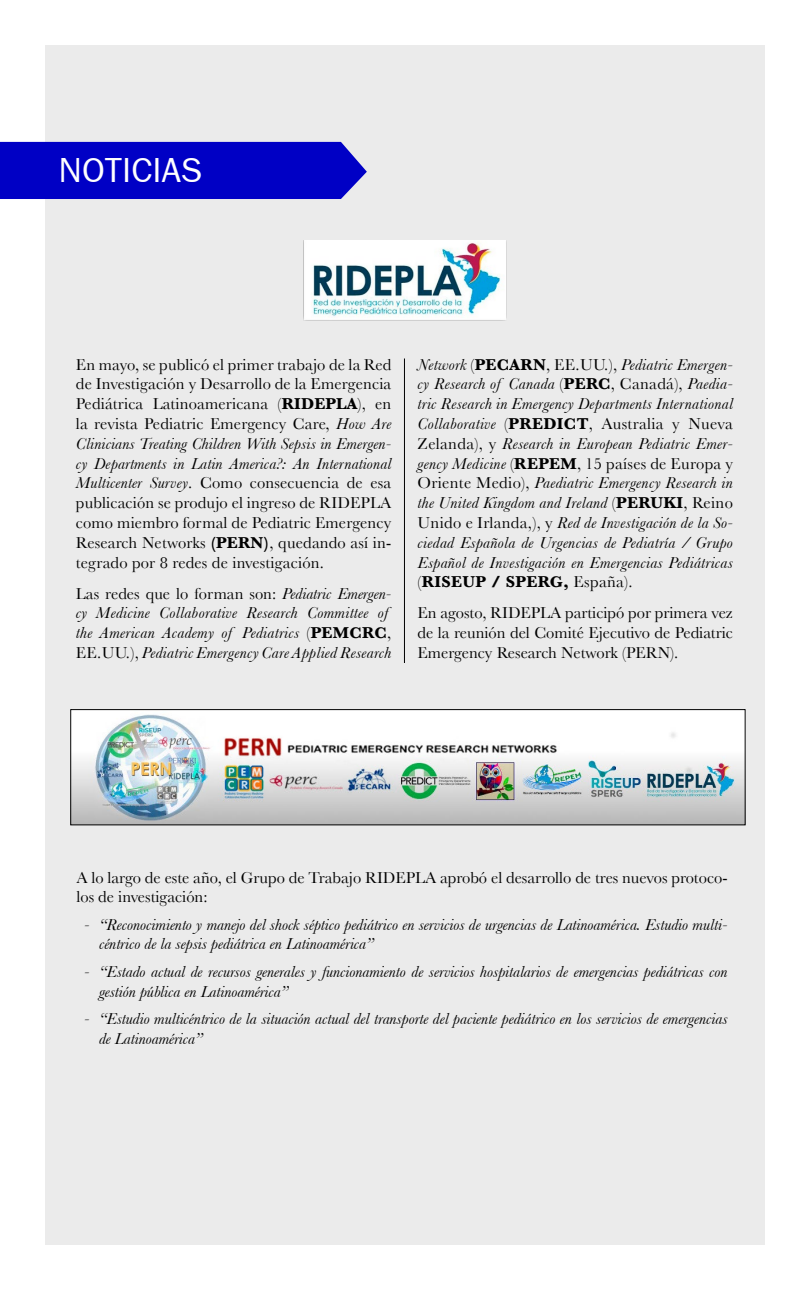
<style>
.page{position:relative;width:810px;height:1290px;background:#fff}
.page>*{position:absolute;margin:0;border:0;box-sizing:border-box;transform-origin:0 0}
.t1{font:34.88px "Franklin Gothic Book C";color:#fff}
.t2{font:italic 16.5px/19.8px "Baskerville";color:#000}
.t3{font:16.5px/19.8px "Baskerville";color:#000;text-align:justify}
.t4{font:italic 16.5px/19.8px "Baskerville";letter-spacing:.02em;color:#000}
.s1{font-weight:700}
.s2{font-style:italic}
.s3{font-style:normal}
.s4{font-weight:700;font-style:normal}
</style>
<div class="page">
<div style="left:45px;top:45px;width:720px;height:1200px;background:#ebebeb"></div>
<div style="left:0;top:142px;width:367px;height:57px;background:#0000c5"></div>
<img style="left:304px;top:241px;width:202px;height:80px">
<hr style="left:404px;top:358px;width:1px;height:305px;background:#000">
<img style="left:73px;top:711px;width:670px;height:112px">
<div style="left:71px;top:709px;width:674px;height:116px;border:1px solid #000"></div>
<h1 class="t1" style="left:58px;top:151px;width:145px">NOTICIAS</h1>
<p class="t3" style="left:76px;top:354px;width:317px">En mayo, se publicó el primer trabajo de la Red de Investigación y Desarrollo de la Emergencia Pediátrica Latinoamericana (<span class="s1">RIDEPLA</span>), en la revista Pediatric Emergency Care, <span class="s2">How Are Clinicians Treating Children With Sepsis in Emergen&shy;cy Departments in Latin America?: An International Multicenter Survey</span>. Como consecuencia de esa publicación se produjo el ingreso de RIDEPLA como miembro formal de Pediatric Emergency Research Networks <span class="s1">(PERN)</span>, quedando así in&shy;tegrado por 8 redes de investigación.</p>
<p class="t4" style="left:76px;top:583px;width:317px"><span class="s3">Las redes que lo forman son:</span> Pediatric Emergen&shy;cy Medicine Collaborative Research Committee of the American Academy of Pediatrics <span class="s3">(</span><span class="s4">PEMCRC</span><span class="s3">, EE.UU.),</span> Pediatric Emergency Care Applied Research</p>
<p class="t2" style="left:418px;top:354px;width:317px;text-align:justify">Network <span class="s3">(</span><span class="s4">PECARN</span><span class="s3">, EE.UU.),</span> Pediatric Emergen&shy;cy Research of Canada <span class="s3">(</span><span class="s4">PERC</span><span class="s3">, Canadá),</span> Paedia&shy;tric Research in Emergency Departments International Collaborative <span class="s3">(</span><span class="s4">PREDICT</span><span class="s3">, Australia y Nueva Zelanda), y</span> Research in European Pediatric Emer&shy;gency Medicine <span class="s3">(</span><span class="s4">REPEM</span><span class="s3">, 15 países de Europa y Oriente Medio),</span> Paediatric Emergency Research in the United Kingdom and Ireland <span class="s3">(</span><span class="s4">PERUKI</span><span class="s3">, Reino Unido e Irlanda,), y</span> Red de Investigación de la So&shy;ciedad Española de Urgencias de Pediatría / Grupo Español de Investigación en Emergencias Pediátricas <span class="s3">(</span><span class="s4">RISEUP / SPERG,</span> <span class="s3">España).</span></p>
<p class="t3" style="left:418px;top:603px;width:317px">En agosto, RIDEPLA participó por primera vez de la reunión del Comité Ejecutivo de Pediatric Emergency Research Network (PERN).</p>
<p class="t3" style="left:76px;top:867px;width:653px">A lo largo de este año, el Grupo de Trabajo RIDEPLA aprobó el desarrollo de tres nuevos protoco&shy;los de investigación:</p>
<p class="t2" style="left:99px;top:914px;width:630px;text-indent:-15px">- “Reconocimiento y manejo del shock séptico pediátrico en servicios de urgencias de Latinoamérica. Estudio multi&shy;céntrico de la sepsis pediátrica en Latinoamérica”</p>
<p class="t2" style="left:99px;top:961px;width:630px;text-indent:-15px">- “Estado actual de recursos generales y funcionamiento de servicios hospitalarios de emergencias pediátricas con gestión pública en Latinoamérica”</p>
<p class="t2" style="left:99px;top:1009px;width:630px;text-indent:-15px">- “Estudio multicéntrico de la situación actual del transporte del paciente pediátrico en los servicios de emergencias de Latinoamérica”</p>
</div>
